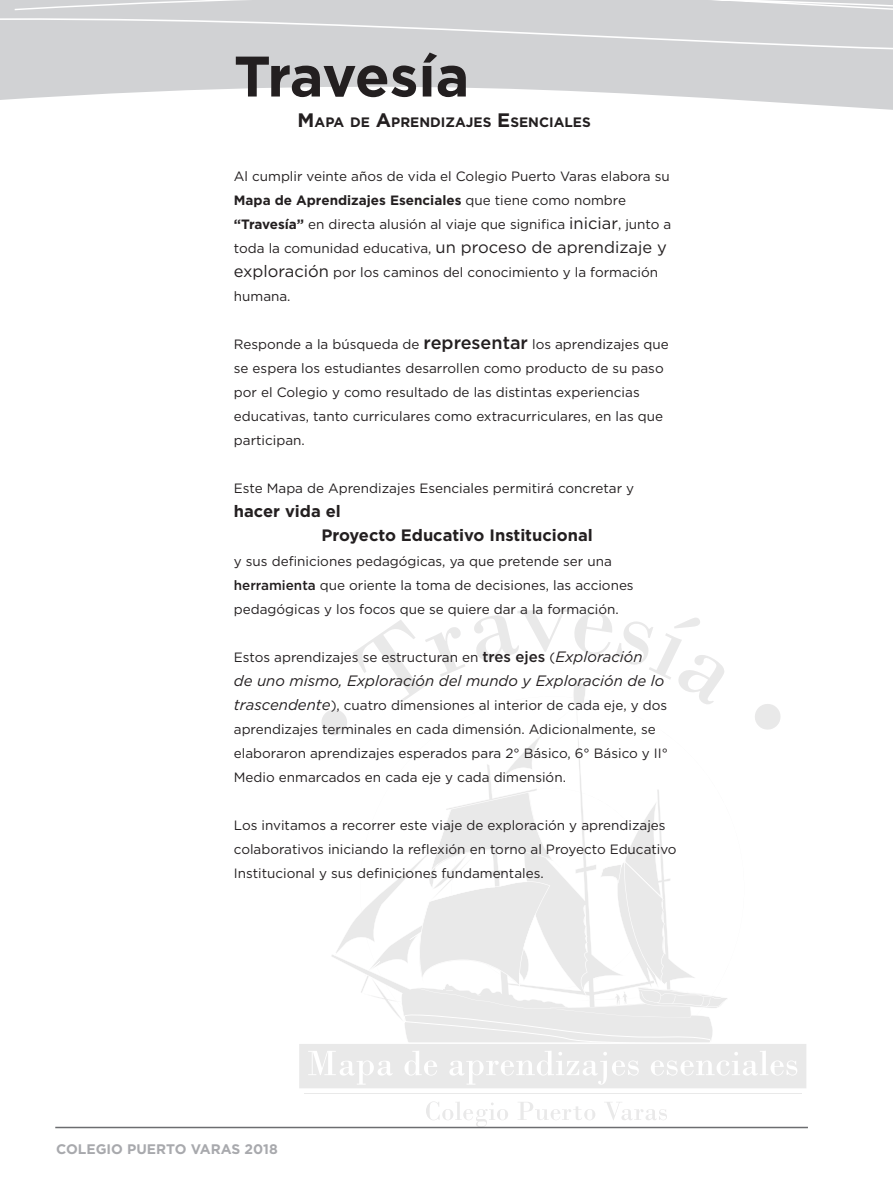
<style>
.page{position:relative;width:893px;height:1191px;background:#fff}
.page>*{position:absolute;margin:0;border:0;box-sizing:border-box;transform-origin:0 0}
.t1{font:700 57px "Gotham HTF";letter-spacing:-.02em;color:#231f20}
.t2{font:700 16.5px/24px "Gotham HTF";color:#231f20}
.t3{font:italic 15px "Gotham HTF";color:#231f20}
.t4{font:700 13.8px "Gotham HTF";color:#a8a9ad}
.t5{font:700 13.65px "Gotham HTF";color:#231f20}
.t6{font:13.5px/24px "Gotham HTF";color:#231f20}
.s1{font-size:19.5px}
.s2{font-weight:700}
.s3{font-size:16.5px}
.s4{font-weight:500;font-size:18px}
.s5{font-weight:500}
.s6{font-weight:500;font-size:15px}
.s7{font-style:italic;font-size:15px}
</style>
<div class="page">
<svg style="left:0;top:65px;width:893px;height:45px;fill:#d1d2d4"></svg>
<svg style="left:0;top:0;width:893px;height:4px;background:#d6d7d8"></svg>
<div style="left:0;top:4px;width:893px;height:61px;background:#d1d2d4"></div>
<hr style="left:55px;top:1126px;width:753px;height:2px;background:#6c6d70">
<svg style="left:321px;top:710px;width:26px;height:25px"></svg>
<svg style="left:353px;top:620px;width:112px;height:83px"></svg>
<svg style="left:755px;top:704px;width:26px;height:26px"></svg>
<svg style="left:426px;top:1101px;width:82px;height:26px"></svg>
<svg style="left:518px;top:1102px;width:77px;height:18px"></svg>
<svg style="left:605px;top:1102px;width:62px;height:18px"></svg>
<hr style="left:304px;top:1093px;width:498px;height:1px;background:#231f20">
<svg style="left:474px;top:609px;width:250px;height:175px"></svg>
<svg style="left:299px;top:792px;width:507px;height:296px"></svg>
<h1 class="t1" style="left:234px;top:43px;width:237px">Travesía</h1>
<p class="t5" style="left:298px;top:114px;width:295px"><span class="s1">M</span>APA DE <span class="s1">A</span>PRENDIZAJES <span class="s1">E</span>SENCIALES</p>
<p class="t6" style="left:234px;top:164px;width:439px">Al cumplir veinte años de vida el Colegio Puerto Varas elabora su <span class="s2">Mapa de Aprendizajes Esenciales</span> que tiene como nombre <span class="s2">“Travesía”</span> en directa alusión al viaje que significa <span class="s3">iniciar</span>, junto a toda la comunidad educativa, <span class="s3">un proceso de aprendizaje y exploración</span> por los caminos del conocimiento y la formación humana.</p>
<p class="t6" style="left:234px;top:332px;width:436px">Responde a la búsqueda de <span class="s4">representar</span> los aprendizajes que se espera los estudiantes desarrollen como producto de su paso por el Colegio y como resultado de las distintas experiencias educativas, tanto curriculares como extracurriculares, en las que participan.</p>
<p class="t6" style="left:234px;top:476px;width:402px">Este Mapa de Aprendizajes Esenciales permitirá concretar y</p>
<p class="t2" style="left:321px;top:499px;width:273px;text-indent:-88px">hacer vida el<br>Proyecto Educativo Institucional</p>
<p class="t6" style="left:234px;top:548px;width:401px">y sus definiciones pedagógicas, ya que pretende ser una <span class="s5">herramienta</span> que oriente la toma de decisiones, las acciones pedagógicas y los focos que se quiere dar a la formación.</p>
<p class="t6" style="left:234px;top:644px;width:410px">Estos aprendizajes se estructuran en <span class="s6">tres ejes</span> (<span class="s7">Exploración</span></p>
<p class="t3" style="left:234px;top:672px;width:432px">de uno mismo, Exploración del mundo y Exploración de lo</p>
<p class="t6" style="left:234px;top:692px;width:436px"><span class="s7">trascendente</span>), cuatro dimensiones al interior de cada eje, y dos aprendizajes terminales en cada dimensión. Adicionalmente, se elaboraron aprendizajes esperados para 2° Básico, 6° Básico y II° Medio enmarcados en cada eje y cada dimensión.</p>
<p class="t6" style="left:234px;top:812px;width:444px">Los invitamos a recorrer este viaje de exploración y aprendizajes colaborativos iniciando la reflexión en torno al Proyecto Educativo<br>Institucional y sus definiciones fundamentales.</p>
<p class="t4" style="left:56px;top:1140px;width:223px">COLEGIO PUERTO VARAS 2018</p>
</div>
